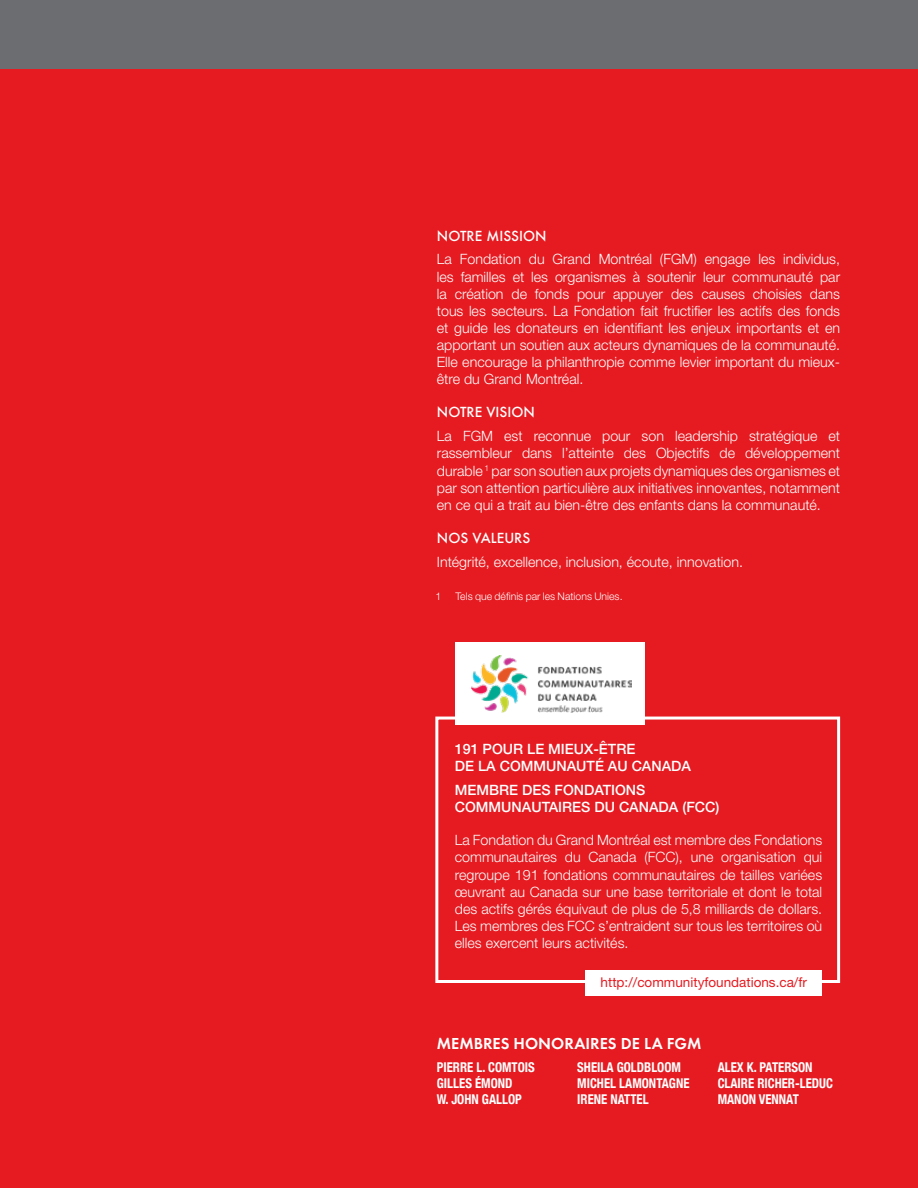
<style>
.page{position:relative;width:918px;height:1188px;background:#e51b21}
.page>*{position:absolute;margin:0;border:0;box-sizing:border-box;transform-origin:0 0}
.Sous-Titre_Rouge{font:600 16.5px "Futura";color:#fff}
.t1{font:300 14.25px/17.1px "Helvetica Neue LT Std";color:#fff;text-align:justify}
.t2{font:500 14.25px/17.1px "Helvetica Neue LT Std";color:#fff}
.texte_régulier{font:700 condensed 13.5px "Helvetica Neue";color:#fff;scale:.95 1}
.t3{font:500 13.5px "Futura";color:#fff}
.t4{font:13.5px "Helvetica Neue LT Std";color:#e51b21}
.t5{font:300 10.5px "Helvetica Neue LT Std";color:#fff}
</style>
<div class="page">
<div style="left:435px;top:717px;width:405px;height:266px;border:3px solid #fff"></div>
<div style="left:585px;top:970px;width:237px;height:26px;background:#fff"></div>
<div style="left:455px;top:642px;width:190px;height:83px;background:#fff"></div>
<img style="left:471px;top:655px;width:161px;height:57px">
<div style="left:0;top:0;width:918px;height:68px;background:#6c6d70"></div>
<p class="t3" style="left:437px;top:226px;width:111px">NOTRE MISSION</p>
<p class="t1" style="left:437px;top:251px;width:405px">La Fondation du Grand Montréal (FGM) engage les individus, les familles et les organismes à soutenir leur communauté par la création de fonds pour appuyer des causes choisies dans tous les secteurs. La Fondation fait fructifier les actifs des fonds et guide les donateurs en identifiant les enjeux importants et en apportant un soutien aux acteurs dynamiques de la communauté.<br>Elle encourage la philanthropie comme levier important du mieux&shy;être du Grand Montréal.</p>
<p class="t3" style="left:437px;top:403px;width:100px">NOTRE VISION</p>
<p class="t1" style="left:437px;top:427px;width:405px">La FGM est reconnue pour son leadership stratégique et rassembleur dans l’atteinte des Objectifs de développement durable <sup>1</sup> par son soutien aux projets dynamiques des organismes et par son attention particulière aux initiatives innovantes, notamment en ce qui a trait au bien-être des enfants dans la communauté.</p>
<p class="t3" style="left:437px;top:529px;width:95px">NOS VALEURS</p>
<p class="t1" style="left:437px;top:553px;width:308px">Intégrité, excellence, inclusion, écoute, innovation.</p>
<p class="t5" style="left:435px;top:590px;width:7px">1</p>
<p class="t5" style="left:456px;top:590px;width:169px">Tels que définis par les Nations Unies.</p>
<p class="t2" style="left:455px;top:740px;width:238px">191 POUR LE MIEUX-ÊTRE<br>DE LA COMMUNAUTÉ AU CANADA</p>
<p class="t2" style="left:455px;top:781px;width:266px">MEMBRE DES FONDATIONS<br>COMMUNAUTAIRES DU CANADA (FCC)</p>
<p class="t1" style="left:455px;top:831px;width:369px">La Fondation du Grand Montréal est membre des Fondations communautaires du Canada (FCC), une organisation qui regroupe 191 fondations communautaires de tailles variées œuvrant au Canada sur une base territoriale et dont le total des actifs gérés équivaut de plus de 5,8 milliards de dollars.<br>Les membres des FCC s’entraident sur tous les territoires où elles exercent leurs activités.</p>
<p class="t4" style="left:601px;top:974px;width:208px">http://communityfoundations.ca/fr</p>
<p class="Sous-Titre_Rouge" style="left:437px;top:1033px;width:266px">MEMBRES HONORAIRES DE LA FGM</p>
<p class="texte_régulier" style="left:437px;top:1056px;width:105px">PIERRE L. COMTOIS</p>
<p class="texte_régulier" style="left:437px;top:1072px;width:81px">GILLES ÉMOND</p>
<p class="texte_régulier" style="left:437px;top:1088px;width:91px">W. JOHN GALLOP</p>
<p class="texte_régulier" style="left:577px;top:1056px;width:111px">SHEILA GOLDBLOOM</p>
<p class="texte_régulier" style="left:577px;top:1072px;width:120px">MICHEL LAMONTAGNE</p>
<p class="texte_régulier" style="left:577px;top:1088px;width:77px">IRENE NATTEL</p>
<p class="texte_régulier" style="left:718px;top:1056px;width:101px">ALEX K. PATERSON</p>
<p class="texte_régulier" style="left:718px;top:1072px;width:123px">CLAIRE RICHER-LEDUC</p>
<p class="texte_régulier" style="left:718px;top:1088px;width:87px">MANON VENNAT</p>
</div>
